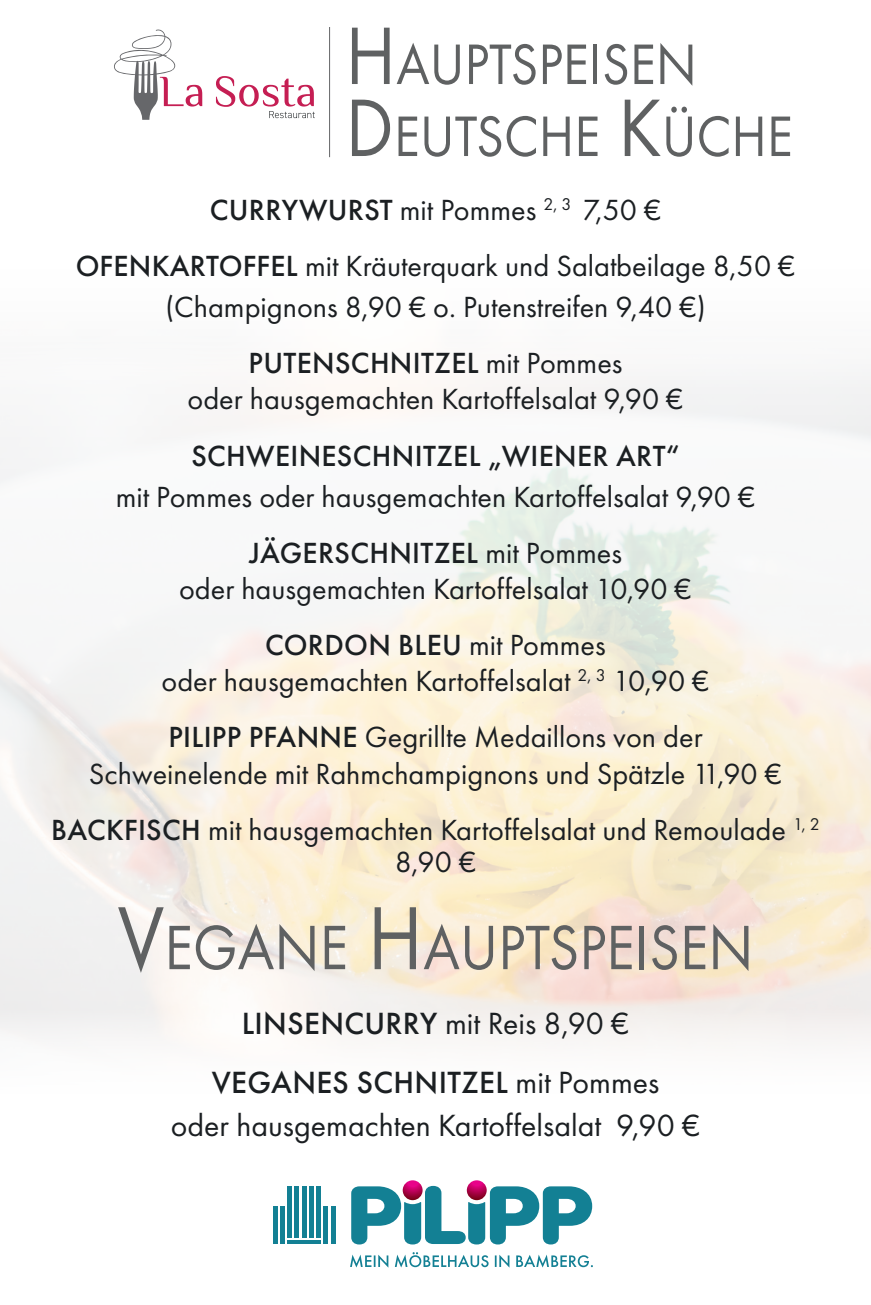
<style>
.page{position:relative;width:871px;height:1305px;background:#fff}
.page>*{position:absolute;margin:0;border:0;box-sizing:border-box;transform-origin:0 0}
.t1{font:65.02px "Futura PT";color:#5f6162;scale:.91 1}
.t2{font:59.18px/72px "Futura PT";color:#5f6162;scale:.91 1}
.t3{font:500 31.72px/58.9px "Futura PT";letter-spacing:.01em;color:#1b1f22;text-align:center}
.t4{font:31.72px "Futura PT";color:#1b1f22}
.t5{font:30.15px/56px "Futura PT";color:#1b1f22;text-align:center}
.t6{font:500 30.15px "Futura PT";letter-spacing:.01em;color:#1b1f22}
.s1{font-size:84.6px}
.s2{font-weight:500}
.s3{font-size:92.7px}
.s4{font-weight:400}
</style>
<div class="page">
<svg style="left:350px;top:1252px;width:243px;height:16px"></svg>
<svg style="left:351px;top:1186px;width:241px;height:59px"></svg>
<svg style="left:273px;top:1187px;width:62px;height:57px"></svg>
<svg style="left:403px;top:1180px;width:19px;height:20px"></svg>
<svg style="left:467px;top:1180px;width:20px;height:20px"></svg>
<hr style="left:329px;top:27px;width:1px;height:130px;background:#66676a">
<svg style="left:114px;top:29px;width:201px;height:91px"></svg>
<h2 class="t2" style="left:345px;top:28px;width:493px"><span class="s1">H</span>AUPTSPEISEN<br><span class="s1">D</span>EUTSCH E <span class="s1">K</span>ÜCH E</h2>
<p class="t5" style="left:76px;top:182px;width:721px"><span class="s2">CURRYWURST</span> mit Pommes <sup>2,</sup> <sup>3</sup> 7,50 €<br><span class="s2">OFENKARTOFFEL</span> mit Kräuterquark und Salatbeilage 8,50 €</p>
<p class="t5" style="left:165px;top:279px;width:542px">(Champignons 8,90 € o. Putenstreifen 9,40 €)<br><span class="s2">PUTENSCHNITZEL</span> mit Pommes</p>
<p class="t5" style="left:187px;top:371px;width:497px">oder hausgemachten Kartoffelsalat 9,90 €</p>
<p class="t6" style="left:191px;top:437px;width:490px">SCHWEINESCHNITZEL „WIENER ART“</p>
<p class="t5" style="left:116px;top:468px;width:641px">mit Pommes oder hausgemachten Kartoffelsalat 9,90 €<br><span class="s2">JÄGERSCHNITZEL</span> mit Pommes</p>
<p class="t5" style="left:179px;top:561px;width:514px">oder hausgemachten Kartoffelsalat 10,90 €<br><span class="s2">CORDON BLEU</span> mit Pommes</p>
<p class="t5" style="left:161px;top:653px;width:549px;text-align:left">oder hausgemachten Kartoffelsalat <sup>2,</sup> <sup>3</sup> 10,90 €<br><span class="s2">PILIPP PFANNE</span> Gegrillte Medaillons von der</p>
<p class="t5" style="left:51px;top:746px;width:770px">Schweinelende mit Rahmchampignons und Spätzle 11,90 €<br><span class="s2">BACKFISCH</span> mit hausgemachten Kartoffelsalat und Remoulade <sup>1,</sup> <sup>2</sup></p>
<p class="t5" style="left:395px;top:834px;width:83px">8,90 €</p>
<h1 class="t1" style="left:117px;top:909px;width:700px"><span class="s3">V</span>EGANE <span class="s3">H</span>AUPTSPEISEN</h1>
<p class="t3" style="left:212px;top:994px;width:449px">LINSENCURRY <span class="s4">mit Reis 8,90 €<br></span>VEGANES SCHNITZEL <span class="s4">mit Pommes</span></p>
<p class="t4" style="left:171px;top:1107px;width:531px">oder hausgemachten Kartoffelsalat 9,90 €</p>
</div>
